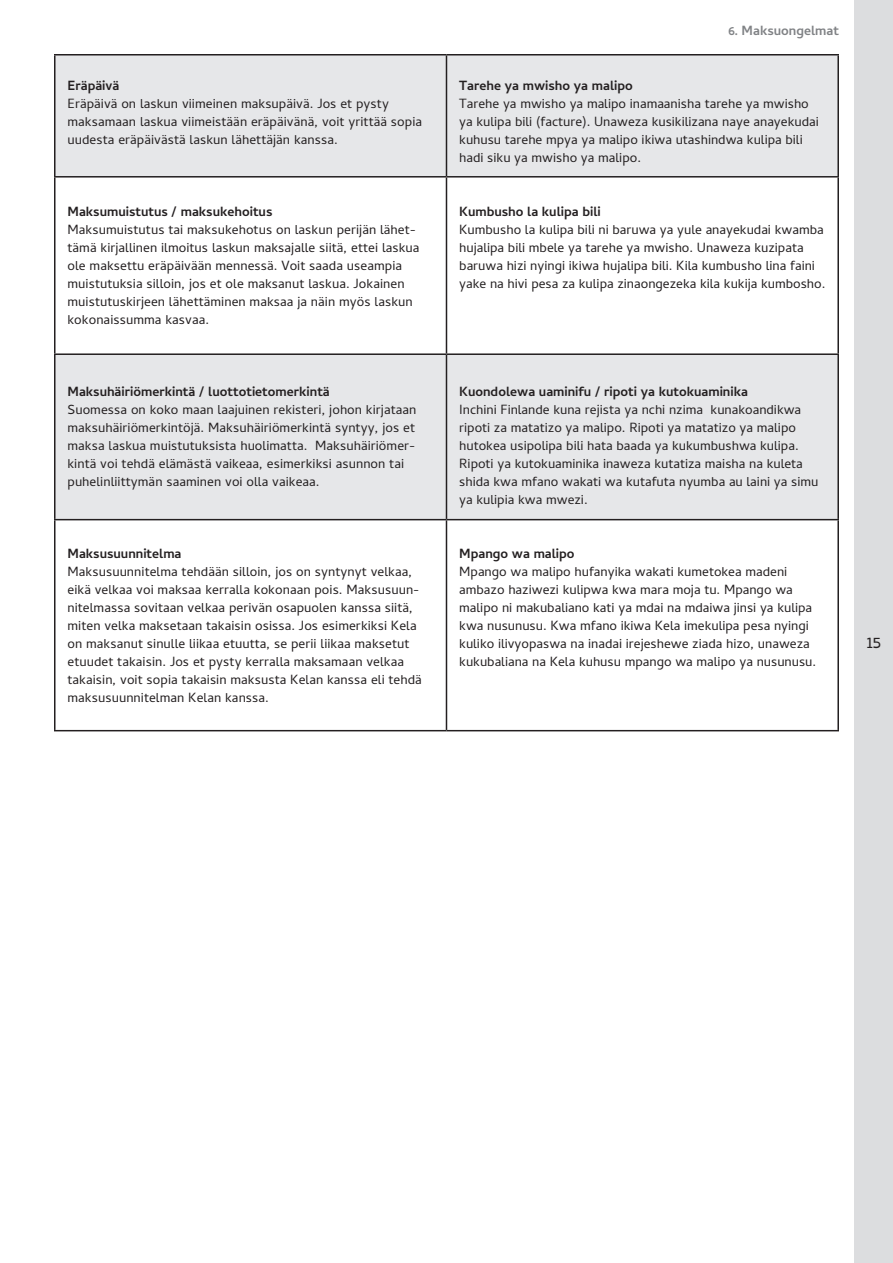
<style>
.page{position:relative;width:893px;height:1263px;background:#fff}
.page>*{position:absolute;margin:0;border:0;box-sizing:border-box;transform-origin:0 0}
.t1{font:18px "Cambay";color:#231f20}
.Swahili_leipis{font:13.5px/18px "Cambay";color:#231f20}
.Suomi{font:13.5px/18px "Cambay";letter-spacing:.005em;color:#231f20}
.Swahili_bold{font:700 13.5px "Cambay";color:#231f20}
.Suomi_bold{font:700 13.5px "Cambay";color:#231f20}
.t2{font:700 13.5px "Cambay";color:#808285}
</style>
<div class="page">
<div style="left:855px;top:0;width:38px;height:1263px;background:#dcdddf"></div>
<svg style="left:56px;top:56px;width:781px;height:463px;fill:#e6e7e9"></svg>
<hr style="left:54px;top:54px;width:392px;height:2px;background:#231f20">
<hr style="left:54px;top:56px;width:2px;height:120px;background:#231f20">
<hr style="left:446px;top:54px;width:393px;height:2px;background:#231f20">
<hr style="left:446px;top:56px;width:1px;height:120px;background:#231f20">
<hr style="left:837px;top:56px;width:2px;height:120px;background:#231f20">
<hr style="left:54px;top:176px;width:392px;height:2px;background:#231f20">
<hr style="left:54px;top:178px;width:2px;height:175px;background:#231f20">
<hr style="left:446px;top:176px;width:393px;height:2px;background:#231f20">
<hr style="left:446px;top:178px;width:1px;height:175px;background:#231f20">
<hr style="left:837px;top:178px;width:2px;height:175px;background:#231f20">
<hr style="left:54px;top:353px;width:392px;height:2px;background:#231f20">
<hr style="left:54px;top:355px;width:2px;height:164px;background:#231f20">
<hr style="left:446px;top:353px;width:393px;height:2px;background:#231f20">
<hr style="left:446px;top:355px;width:1px;height:164px;background:#231f20">
<hr style="left:837px;top:355px;width:2px;height:164px;background:#231f20">
<hr style="left:54px;top:519px;width:392px;height:1px;background:#231f20">
<hr style="left:54px;top:520px;width:2px;height:210px;background:#231f20">
<hr style="left:446px;top:519px;width:393px;height:1px;background:#231f20">
<hr style="left:446px;top:520px;width:1px;height:210px;background:#231f20">
<hr style="left:837px;top:520px;width:2px;height:210px;background:#231f20">
<hr style="left:54px;top:730px;width:392px;height:1px;background:#231f20">
<hr style="left:446px;top:730px;width:393px;height:1px;background:#231f20">
<p class="Suomi_bold" style="left:68px;top:77px;width:53px">Eräpäivä</p>
<p class="Suomi" style="left:68px;top:94px;width:356px">Eräpäivä on laskun viimeinen maksupäivä. Jos et pysty maksamaan laskua viimeistään eräpäivänä, voit yrittää sopia uudesta eräpäivästä laskun lähettäjän kanssa.</p>
<p class="Suomi_bold" style="left:68px;top:203px;width:206px">Maksumuistutus / maksukehoitus</p>
<p class="Suomi" style="left:68px;top:220px;width:354px">Maksumuistutus tai maksukehotus on laskun perijän lähet&shy;tämä kirjallinen ilmoitus laskun maksajalle siitä, ettei laskua ole maksettu eräpäivään mennessä. Voit saada useampia muistutuksia silloin, jos et ole maksanut laskua. Jokainen muistutuskirjeen lähettäminen maksaa ja näin myös laskun kokonaissumma kasvaa.</p>
<p class="Suomi_bold" style="left:68px;top:383px;width:264px">Maksuhäiriömerkintä / luottotietomerkintä</p>
<p class="Suomi" style="left:68px;top:400px;width:350px">Suomessa on koko maan laajuinen rekisteri, johon kirjataan maksuhäiriömerkintöjä. Maksuhäiriömerkintä syntyy, jos et maksa laskua muistutuksista huolimatta. Maksuhäiriömer&shy;kintä voi tehdä elämästä vaikeaa, esimerkiksi asunnon tai puhelinliittymän saaminen voi olla vaikeaa.</p>
<p class="Suomi_bold" style="left:68px;top:545px;width:115px">Maksusuunnitelma</p>
<p class="Swahili_leipis" style="left:68px;top:562px;width:356px">Maksusuunnitelma tehdään silloin, jos on syntynyt velkaa, eikä velkaa voi maksaa kerralla kokonaan pois. Maksusuun&shy;nitelmassa sovitaan velkaa perivän osapuolen kanssa siitä, miten velka maksetaan takaisin osissa. Jos esimerkiksi Kela on maksanut sinulle liikaa etuutta, se perii liikaa maksetut etuudet takaisin. Jos et pysty kerralla maksamaan velkaa takaisin, voit sopia takaisin maksusta Kelan kanssa eli tehdä maksusuunnitelman Kelan kanssa.</p>
<p class="t2" style="left:728px;top:22px;width:112px">6. Maksuongelmat</p>
<p class="Swahili_bold" style="left:459px;top:77px;width:175px">Tarehe ya mwisho ya malipo</p>
<p class="Swahili_leipis" style="left:459px;top:94px;width:361px">Tarehe ya mwisho ya malipo inamaanisha tarehe ya mwisho ya kulipa bili (facture). Unaweza kusikilizana naye anayekudai kuhusu tarehe mpya ya malipo ikiwa utashindwa kulipa bili hadi siku ya mwisho ya malipo.</p>
<p class="Swahili_bold" style="left:459px;top:203px;width:143px">Kumbusho la kulipa bili</p>
<p class="Swahili_leipis" style="left:459px;top:220px;width:368px">Kumbusho la kulipa bili ni baruwa ya yule anayekudai kwamba hujalipa bili mbele ya tarehe ya mwisho. Unaweza kuzipata baruwa hizi nyingi ikiwa hujalipa bili. Kila kumbusho lina faini yake na hivi pesa za kulipa zinaongezeka kila kukija kumbosho.</p>
<p class="Swahili_bold" style="left:459px;top:383px;width:290px">Kuondolewa uaminifu / ripoti ya kutokuaminika</p>
<p class="Swahili_leipis" style="left:459px;top:400px;width:361px">Inchini Finlande kuna rejista ya nchi nzima kunakoandikwa ripoti za matatizo ya malipo. Ripoti ya matatizo ya malipo hutokea usipolipa bili hata baada ya kukumbushwa kulipa.<br>Ripoti ya kutokuaminika inaweza kutatiza maisha na kuleta shida kwa mfano wakati wa kutafuta nyumba au laini ya simu ya kulipia kwa mwezi.</p>
<p class="Swahili_bold" style="left:459px;top:545px;width:117px">Mpango wa malipo</p>
<p class="Swahili_leipis" style="left:459px;top:562px;width:358px">Mpango wa malipo hufanyika wakati kumetokea madeni ambazo haziwezi kulipwa kwa mara moja tu. Mpango wa malipo ni makubaliano kati ya mdai na mdaiwa jinsi ya kulipa kwa nusunusu. Kwa mfano ikiwa Kela imekulipa pesa nyingi kuliko ilivyopaswa na inadai irejeshewe ziada hizo, unaweza kukubaliana na Kela kuhusu mpango wa malipo ya nusunusu.</p>
<h1 class="t1" style="left:867px;top:631px;width:16px">15</h1>
</div>
